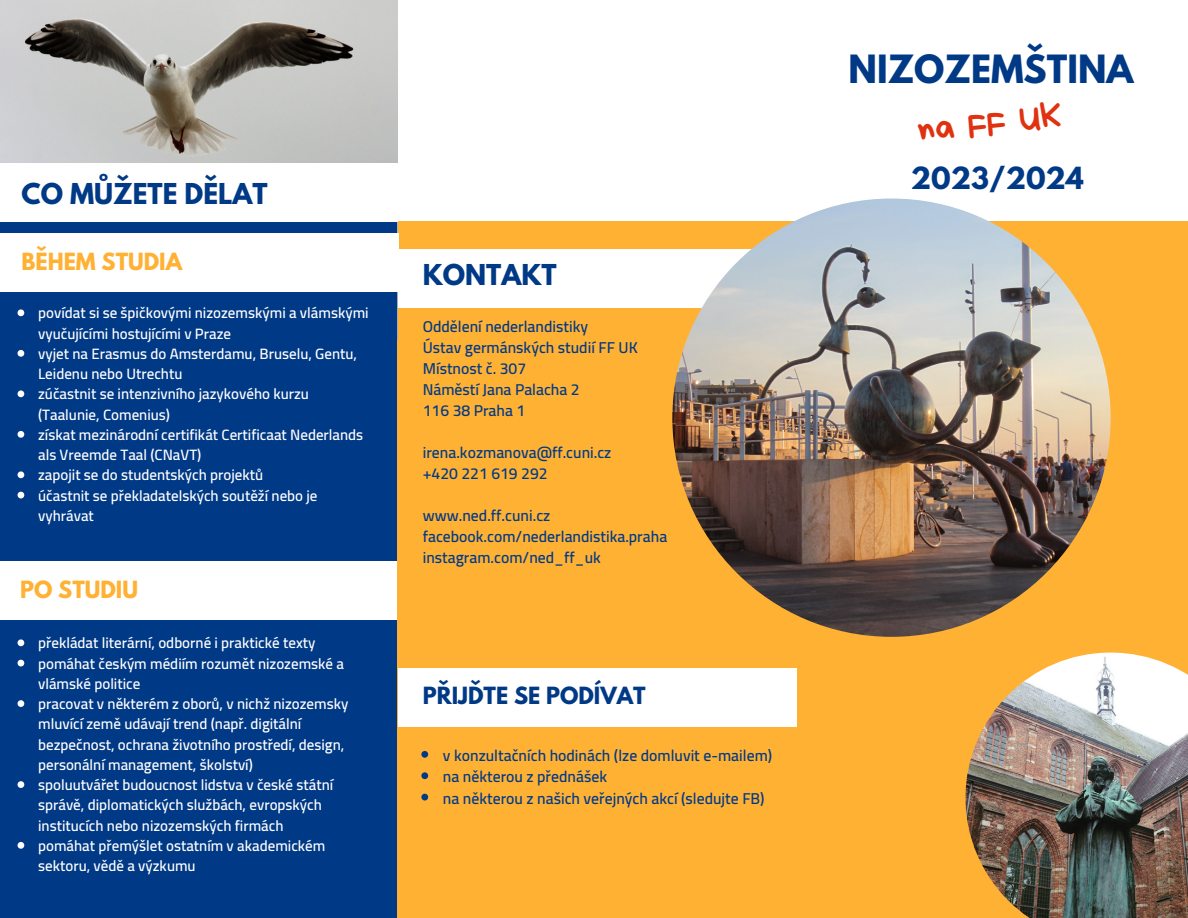
<style>
.page{position:relative;width:1188px;height:918px;background:#ffb134}
.page>*{position:absolute;margin:0;border:0;box-sizing:border-box;transform-origin:0 0}
.t1{font:36px "Bryndan Write";color:#e03211}
.t2{font:700 34.5px "League Spartan";color:#003986}
.t3{font:700 27px "League Spartan";color:#003986}
.t4{font:700 25.5px "League Spartan";color:#003986}
.t5{font:700 21px "League Spartan";color:#ffb134}
.t6{font:700 21px "League Spartan";color:#003986}
.t7{font:600 15.75px/21px "Cairo";color:#003986}
.t8{font:600 15px/20.2px "Cairo";color:#fff}
</style>
<div class="page">
<div style="left:356px;top:0;width:832px;height:221px;background:#fff"></div>
<img style="left:0;top:0;width:397px;height:340px">
<div style="left:398px;top:249px;width:395px;height:58px;background:#fff"></div>
<div style="left:0;top:216px;width:396px;height:702px;background:#003986"></div>
<div style="left:0;top:163px;width:398px;height:59px;background:#fff"></div>
<img style="left:672px;top:199px;width:439px;height:438px;border-radius:50%">
<img style="left:966px;top:653px;width:222px;height:265px">
<div style="left:0;top:233px;width:398px;height:58px;background:#fff"></div>
<div style="left:0;top:561px;width:397px;height:59px;background:#fff"></div>
<svg style="left:18px;top:309px;width:6px;height:7px"></svg>
<svg style="left:18px;top:350px;width:6px;height:7px"></svg>
<svg style="left:18px;top:390px;width:6px;height:7px"></svg>
<svg style="left:18px;top:431px;width:6px;height:7px"></svg>
<svg style="left:18px;top:471px;width:6px;height:7px"></svg>
<svg style="left:18px;top:492px;width:6px;height:6px"></svg>
<svg style="left:18px;top:639px;width:6px;height:7px"></svg>
<svg style="left:18px;top:660px;width:6px;height:6px"></svg>
<svg style="left:18px;top:700px;width:6px;height:7px"></svg>
<svg style="left:18px;top:781px;width:6px;height:7px"></svg>
<svg style="left:18px;top:842px;width:6px;height:7px"></svg>
<div style="left:398px;top:668px;width:398px;height:58px;background:#fff"></div>
<svg style="left:421px;top:751px;width:7px;height:7px"></svg>
<svg style="left:421px;top:772px;width:7px;height:7px"></svg>
<svg style="left:421px;top:794px;width:7px;height:6px"></svg>
<h3 class="t4" style="left:22px;top:181px;width:248px">CO MŮŽETE DĚLAT</h3>
<h3 class="t5" style="left:22px;top:251px;width:162px">BĚHEM STUDIA</h3>
<p class="t8" style="left:38px;top:303px;width:332px">povídat si se špičkovými nizozemskými a vlámskými vyučujícími hostujícími v Praze<br>vyjet na Erasmus do Amsterdamu, Bruselu, Gentu, Leidenu nebo Utrechtu<br>zúčastnit se intenzivního jazykového kurzu (Taalunie, Comenius)<br>získat mezinárodní certifikát Certificaat Nederlands als Vreemde Taal (CNaVT)<br>zapojit se do studentských projektů<br>účastnit se překladatelských soutěží nebo je vyhrávat</p>
<h3 class="t5" style="left:20px;top:579px;width:119px">PO STUDIU</h3>
<p class="t8" style="left:38px;top:633px;width:312px">překládat literární, odborné i praktické texty pomáhat českým médiím rozumět nizozemské a vlámské politice<br>pracovat v některém z oborů, v nichž nizozemsky mluvící země udávají trend (např. digitální bezpečnost, ochrana životního prostředí, design, personální management, školství)<br>spoluutvářet budoucnost lidstva v české státní správě, diplomatických službách, evropských institucích nebo nizozemských firmách<br>pomáhat přemýšlet ostatním v akademickém sektoru, vědě a výzkumu</p>
<h3 class="t4" style="left:423px;top:262px;width:135px">KONTAKT</h3>
<p class="t7" style="left:423px;top:316px;width:216px">Oddělení nederlandistiky<br>Ústav germánských studií FF UK<br>Místnost č. 307<br>Náměstí Jana Palacha 2<br>116 38 Praha 1</p>
<p class="t7" style="left:423px;top:442px;width:190px">irena.kozmanova@ff.cuni.cz +420 221 619 292</p>
<p class="t7" style="left:423px;top:505px;width:246px">www.ned.ff.cuni.cz facebook.com/nederlandistika.praha instagram.com/ned_ff_uk</p>
<h3 class="t6" style="left:423px;top:685px;width:224px">PŘIJĎTE SE PODÍVAT</h3>
<p class="t7" style="left:443px;top:745px;width:331px">v konzultačních hodinách (lze domluvit e-mailem) na některou z přednášek<br>na některou z našich veřejných akcí (sledujte FB)</p>
<h2 class="t2" style="left:849px;top:52px;width:286px">NIZOZEMŠTINA</h2>
<h1 class="t1" style="left:915px;top:112px;width:147px;rotate:-6deg">na FF UK</h1>
<h3 class="t3" style="left:911px;top:165px;width:175px">2023/2024</h3>
</div>
